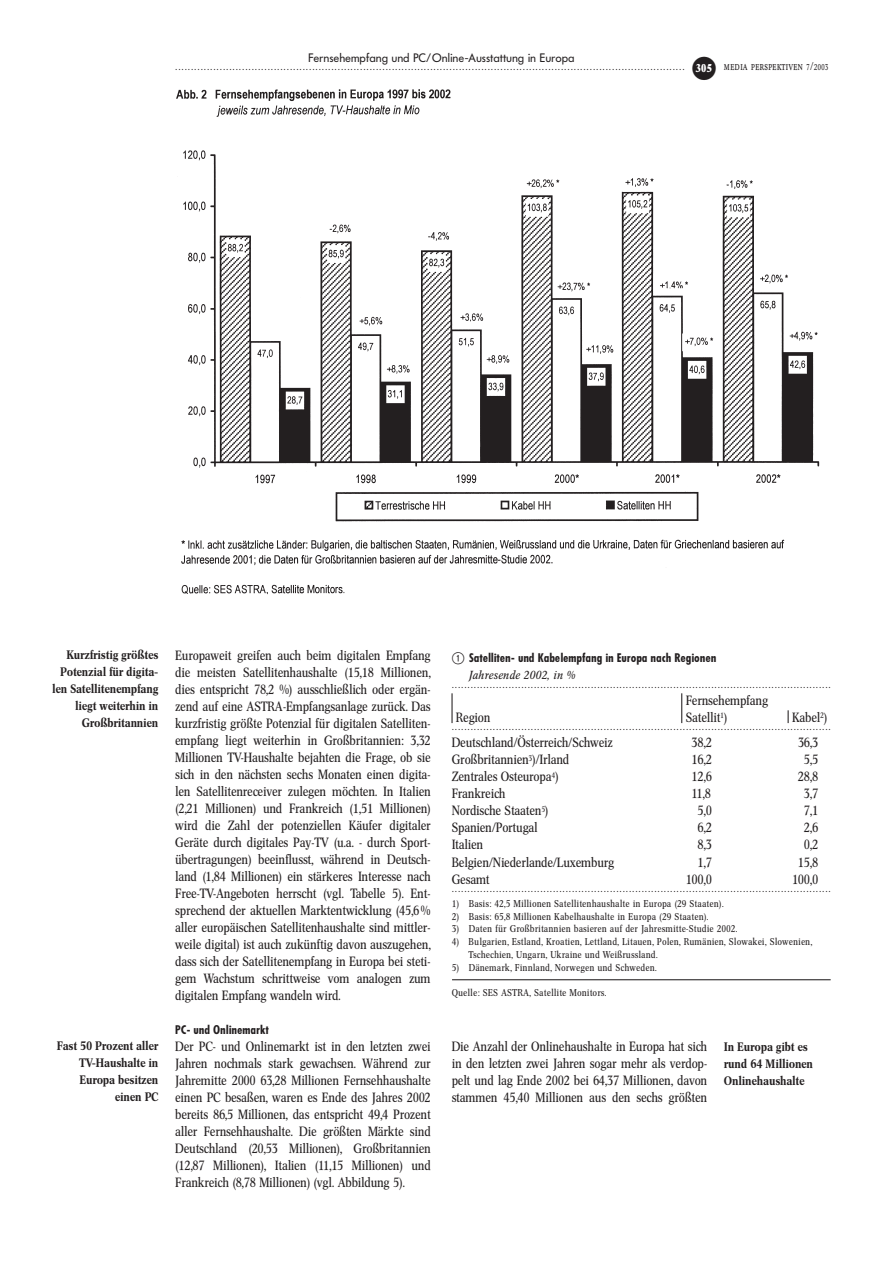
<style>
.page{position:relative;width:893px;height:1262px;background:#fff}
.page>*{position:absolute;margin:0;border:0;box-sizing:border-box;transform-origin:0 0}
.t1{font:33.45px "Spe Num Mat";color:#231f20}
.t2{font:13.35px/17px "Cnn Reg";letter-spacing:.01em;color:#231f20;text-align:justify}
.t3{font:12.45px "Fut Con Bol";letter-spacing:.025em;color:#231f20}
.t4{font:12.15px/17px "Cnn Med";letter-spacing:.01em;color:#231f20;text-align:right}
.t5{font:12.15px "Fut Boo Reg";letter-spacing:.03em;color:#231f20}
.t6{font:11.7px "Cnn Ita";letter-spacing:.045em;color:#231f20}
.t7{font:11.25px "Con Cap Reg";letter-spacing:.045em;color:#231f20;scale:.73 1}
.t8{font:10.5px "Cnn Reg";color:#231f20}
.t9{font:9.75px/12.8px "Cnn Reg";letter-spacing:.045em;color:#231f20}
.s1{font-family:"Tim Xtr Bol";color:#fff}
.s2{font-family:"Con Reg";font-size:8.55px}
.s3{font-family:"Spe Num Cir";font-size:16.5px}
</style>
<div class="page">
<img style="left:176px;top:89px;width:644px;height:506px">
<hr style="left:452px;top:979px;width:378px;height:1px;background:#231f20">
<hr style="left:681px;top:693px;width:1px;height:30px;background:#231f20">
<hr style="left:451px;top:693px;width:1px;height:30px;background:#231f20">
<svg style="left:787px;top:710px;width:1px;height:13px"></svg>
<p class="t5" style="left:308px;top:52px;width:267px">Fernsehempfang und PC/Online-Ausstattung in Europa</p>
<p class="t8" style="left:175px;top:63px;width:510px">................................................................................................................................................................</p>
<h1 class="t1" style="left:692px;top:49px;width:24px">x</h1>
<p class="t7" style="left:696px;top:60px;width:183px"><span class="s1">305</span> media perspektiven <span class="s2">7</span>/<span class="s2">2003</span></p>
<p class="t4" style="left:52px;top:647px;width:108px">Kurzfristig größtes<br>Potenzial für digita&shy;len Satellitenempfang liegt weiterhin in<br>Großbritannien</p>
<p class="t2" style="left:175px;top:648px;width:257px">Europaweit greifen auch beim digitalen Empfang die meisten Satellitenhaushalte (15,18 Millionen, dies entspricht 78,2 %) ausschließlich oder ergän&shy;zend auf eine ASTRA-Empfangsanlage zurück. Das kurzfristig größte Potenzial für digitalen Satelliten&shy;empfang liegt weiterhin in Großbritannien: 3,32<br>Millionen TV-Haushalte bejahten die Frage, ob sie sich in den nächsten sechs Monaten einen digita&shy;len Satellitenreceiver zulegen möchten. In Italien (2,21 Millionen) und Frankreich (1,51 Millionen) wird die Zahl der potenziellen Käufer digitaler Geräte durch digitales Pay-TV (u.a. - durch Sport&shy;übertragungen) beeinflusst, während in Deutsch&shy;land (1,84 Millionen) ein stärkeres Interesse nach Free-TV-Angeboten herrscht (vgl. Tabelle 5). Ent&shy;sprechend der aktuellen Marktentwicklung (45,6 % aller europäischen Satellitenhaushalte sind mittler&shy;weile digital) ist auch zukünftig davon auszugehen, dass sich der Satellitenempfang in Europa bei steti&shy;gem Wachstum schrittweise vom analogen zum digitalen Empfang wandeln wird.</p>
<p class="t3" style="left:175px;top:1024px;width:95px">PC- und Onlinemarkt</p>
<p class="t2" style="left:175px;top:1039px;width:257px">Der PC- und Onlinemarkt ist in den letzten zwei Jahren nochmals stark gewachsen. Während zur Jahremitte 2000 63,28 Millionen Fernsehhaushalte einen PC besaßen, waren es Ende des Jahres 2002 bereits 86,5 Millionen, das entspricht 49,4 Prozent aller Fernsehhaushalte. Die größten Märkte sind Deutschland (20,53 Millionen), Großbritannien (12,87 Millionen), Italien (11,15 Millionen) und Frankreich (8,78 Millionen) (vgl. Abbildung 5).</p>
<p class="t2" style="left:452px;top:1039px;width:257px">Die Anzahl der Onlinehaushalte in Europa hat sich in den letzten zwei Jahren sogar mehr als verdop&shy;pelt und lag Ende 2002 bei 64,37 Millionen, davon stammen 45,40 Millionen aus den sechs größten</p>
<p class="t3" style="left:452px;top:653px;width:266px"><span class="s3">1</span> Satelliten- und Kabelempfang in Europa nach Regionen</p>
<p class="t6" style="left:469px;top:671px;width:107px">Jahresende 2002, in %</p>
<p class="t8" style="left:452px;top:680px;width:380px">........................................................................................................................</p>
<p class="t2" style="left:686px;top:693px;width:84px">Fernsehempfang</p>
<p class="t2" style="left:456px;top:710px;width:36px">Region</p>
<p class="t2" style="left:686px;top:710px;width:43px">Satellit<sup>1</sup>)</p>
<p class="t2" style="left:792px;top:710px;width:36px">Kabel<sup>2</sup>)</p>
<p class="t8" style="left:452px;top:723px;width:380px">........................................................................................................................</p>
<p class="t2" style="left:452px;top:735px;width:162px">Deutschland/Österreich/Schweiz</p>
<p class="t2" style="left:692px;top:735px;width:21px">38,2</p>
<p class="t2" style="left:798px;top:735px;width:21px">36,3</p>
<p class="t2" style="left:452px;top:752px;width:119px">Großbritannien<sup>3</sup>)/Irland</p>
<p class="t2" style="left:692px;top:752px;width:21px">16,2</p>
<p class="t2" style="left:804px;top:752px;width:15px">5,5</p>
<p class="t2" style="left:452px;top:769px;width:108px">Zentrales Osteuropa<sup>4</sup>)</p>
<p class="t2" style="left:692px;top:769px;width:21px">12,6</p>
<p class="t2" style="left:798px;top:769px;width:21px">28,8</p>
<p class="t2" style="left:452px;top:786px;width:55px">Frankreich</p>
<p class="t2" style="left:692px;top:786px;width:20px">11,8</p>
<p class="t2" style="left:804px;top:786px;width:15px">3,7</p>
<p class="t2" style="left:452px;top:803px;width:98px">Nordische Staaten<sup>5</sup>)</p>
<p class="t2" style="left:698px;top:803px;width:15px">5,0</p>
<p class="t2" style="left:804px;top:803px;width:15px">7,1</p>
<p class="t2" style="left:452px;top:820px;width:87px">Spanien/Portugal</p>
<p class="t2" style="left:698px;top:820px;width:15px">6,2</p>
<p class="t2" style="left:804px;top:820px;width:15px">2,6</p>
<p class="t2" style="left:452px;top:837px;width:33px">Italien</p>
<p class="t2" style="left:698px;top:837px;width:15px">8,3</p>
<p class="t2" style="left:804px;top:837px;width:15px">0,2</p>
<p class="t2" style="left:452px;top:854px;width:164px">Belgien/Niederlande/Luxemburg</p>
<p class="t2" style="left:697px;top:854px;width:15px">1,7</p>
<p class="t2" style="left:798px;top:854px;width:21px">15,8</p>
<p class="t2" style="left:452px;top:872px;width:39px">Gesamt</p>
<p class="t2" style="left:686px;top:872px;width:27px">100,0</p>
<p class="t2" style="left:792px;top:872px;width:27px">100,0</p>
<p class="t8" style="left:452px;top:884px;width:380px">........................................................................................................................</p>
<p class="t9" style="left:452px;top:898px;width:273px">1) Basis: 42,5 Millionen Satellitenhaushalte in Europa (29 Staaten).</p>
<p class="t9" style="left:452px;top:911px;width:258px">2) Basis: 65,8 Millionen Kabelhaushalte in Europa (29 Staaten).</p>
<p class="t9" style="left:452px;top:923px;width:287px">3) Daten für Großbritannien basieren auf der Jahresmitte-Studie 2002.</p>
<p class="t9" style="left:469px;top:936px;width:345px;text-indent:-17px">4) Bulgarien, Estland, Kroatien, Lettland, Litauen, Polen, Rumänien, Slowakei, Slowenien,<br>Tschechien, Ungarn, Ukraine und Weißrussland.</p>
<p class="t9" style="left:452px;top:962px;width:206px">5) Dänemark, Finnland, Norwegen und Schweden.</p>
<p class="t9" style="left:452px;top:987px;width:156px">Quelle: SES ASTRA, Satellite Monitors.</p>
<p class="t4" style="left:57px;top:1038px;width:103px">Fast 50 Prozent aller<br>TV-Haushalte in<br>Europa besitzen einen PC</p>
<p class="t4" style="left:724px;top:1039px;width:90px;text-align:left">In Europa gibt es rund 64 Millionen<br>Onlinehaushalte</p>
</div>
